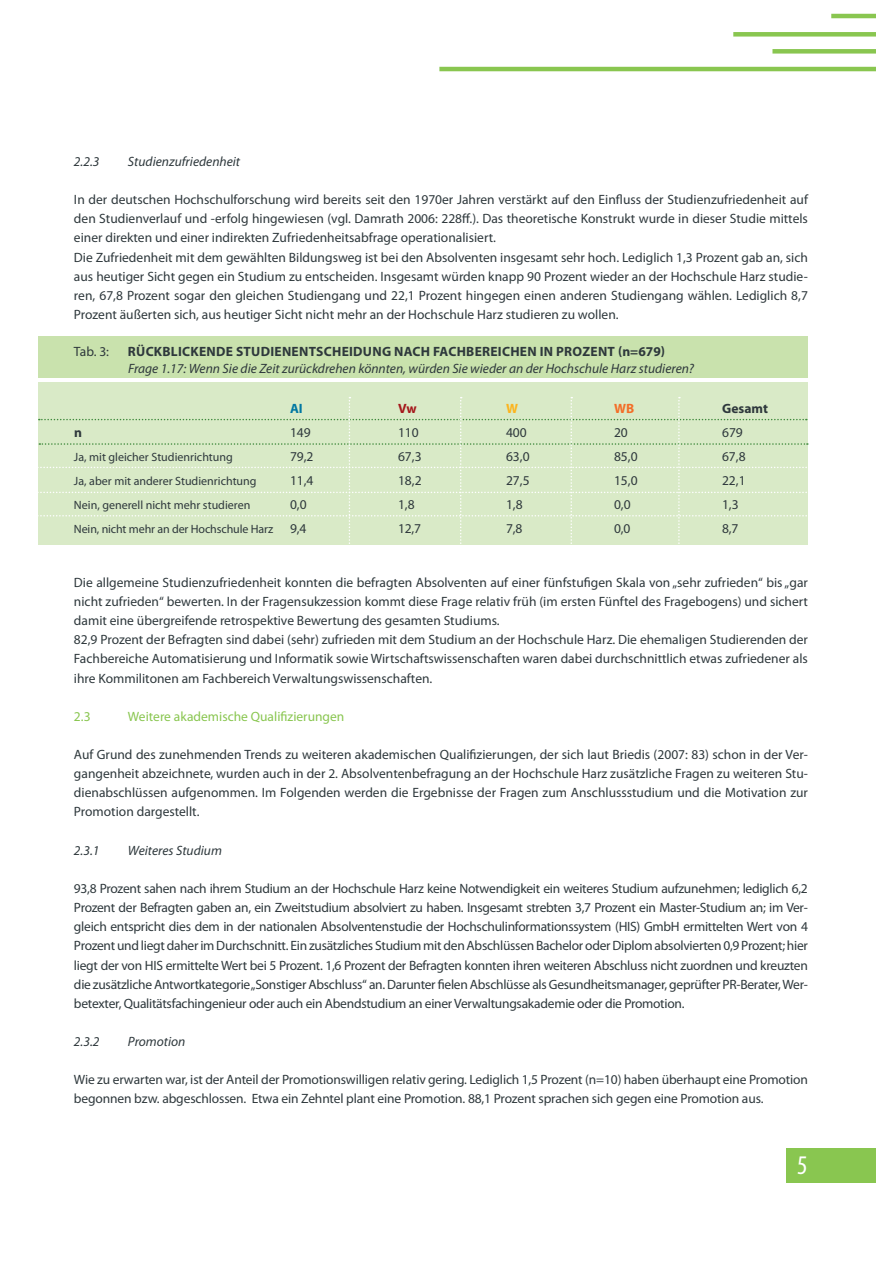
<style>
.page{position:relative;width:876px;height:1263px;background:#fff}
.page>*{position:absolute;margin:0;border:0;box-sizing:border-box;transform-origin:0 0}
.t1{font:condensed 27px "Myriad Pro";color:#fff}
.t2{font:13.5px/19.2px "Myriad Pro";color:#2e383c}
.t3{font:italic 13.5px "Myriad Pro";color:#2e383c}
.t4{font:700 13.5px "Myriad Pro";letter-spacing:.02em;color:#2e383c}
.t5{font:13.5px "Myriad Pro";color:#89c650}
.t6{font:700 13.5px "Myriad Pro";color:#f36e28}
.t7{font:700 13.5px "Myriad Pro";color:#0077a2}
.t8{font:700 13.5px "Myriad Pro";color:#a5181b}
.t9{font:700 13.5px "Myriad Pro";color:#fcb41e}
.t10{font:12px "Myriad Pro";color:#2e383c}
.s1{color:#2e383c}
.s2{font-size:13.5px}
</style>
<div class="page">
<div style="left:787px;top:1148px;width:89px;height:34px;background:#89c650"></div>
<div style="left:38px;top:383px;width:770px;height:162px;background:#d9eac7"></div>
<div style="left:38px;top:336px;width:770px;height:42px;background:#c9e2ad"></div>
<hr style="left:439px;top:67px;width:437px;height:4px;background:#89c650">
<div style="left:772px;top:49px;width:104px;height:5px;background:#89c650"></div>
<div style="left:733px;top:32px;width:143px;height:5px;background:#89c650"></div>
<hr style="left:831px;top:14px;width:45px;height:4px;background:#89c650">
<svg style="left:38px;top:397px;width:771px;height:147px"></svg>
<p class="t3" style="left:74px;top:153px;width:27px">2.2.3</p>
<p class="t3" style="left:128px;top:153px;width:114px">Studienzufriedenheit</p>
<p class="t2" style="left:74px;top:190px;width:735px">In der deutschen Hochschulforschung wird bereits seit den 1970er Jahren verstärkt auf den Einfluss der Studienzufriedenheit auf den Studienverlauf und -erfolg hingewiesen (vgl. Damrath 2006: 228ff.). Das theoretische Konstrukt wurde in dieser Studie mittels einer direkten und einer indirekten Zufriedenheitsabfrage operationalisiert.<br>Die Zufriedenheit mit dem gewählten Bildungsweg ist bei den Absolventen insgesamt sehr hoch. Lediglich 1,3 Prozent gab an, sich aus heutiger Sicht gegen ein Studium zu entscheiden. Insgesamt würden knapp 90 Prozent wieder an der Hochschule Harz studie&shy;ren, 67,8 Prozent sogar den gleichen Studiengang und 22,1 Prozent hingegen einen anderen Studiengang wählen. Lediglich 8,7<br>Prozent äußerten sich, aus heutiger Sicht nicht mehr an der Hochschule Harz studieren zu wollen.</p>
<p class="t2" style="left:74px;top:342px;width:37px">Tab. 3:</p>
<p class="t4" style="left:128px;top:343px;width:338px">RÜCKBLICKENDE STUDIENENTSCHEIDUNG NACH FACHBE</p>
<p class="t4" style="left:482px;top:343px;width:184px">REICHEN IN PROZENT (N=679)</p>
<p class="t3" style="left:128px;top:360px;width:568px">Frage 1.17: Wenn Sie die Zeit zurückdrehen könnten, würden Sie wieder an der Hochschule Harz studieren?</p>
<p class="t7" style="left:290px;top:400px;width:7px">AI</p>
<p class="t8" style="left:398px;top:400px;width:20px">VW</p>
<p class="t9" style="left:506px;top:400px;width:13px">W</p>
<p class="t6" style="left:614px;top:400px;width:56px">WB <span class="s1">G</span></p>
<p class="t4" style="left:731px;top:400px;width:38px">ESAMT</p>
<p class="t4" style="left:74px;top:424px;width:9px">N</p>
<p class="t2" style="left:290px;top:423px;width:22px">149</p>
<p class="t2" style="left:398px;top:423px;width:22px">110</p>
<p class="t2" style="left:506px;top:423px;width:22px">400</p>
<p class="t2" style="left:614px;top:423px;width:15px">20</p>
<p class="t2" style="left:722px;top:423px;width:22px">679</p>
<p class="t10" style="left:74px;top:450px;width:160px">Ja, mit gleicher Studienrichtung</p>
<p class="t2" style="left:290px;top:447px;width:25px">79,2</p>
<p class="t2" style="left:398px;top:447px;width:25px">67,3</p>
<p class="t2" style="left:506px;top:447px;width:25px">63,0</p>
<p class="t2" style="left:614px;top:447px;width:25px">85,0</p>
<p class="t2" style="left:722px;top:447px;width:25px">67,8</p>
<p class="t10" style="left:74px;top:474px;width:184px">Ja, aber mit anderer Studienrichtung</p>
<p class="t2" style="left:290px;top:471px;width:25px">11,4</p>
<p class="t2" style="left:398px;top:471px;width:25px">18,2</p>
<p class="t2" style="left:506px;top:471px;width:25px">27,5</p>
<p class="t2" style="left:614px;top:471px;width:25px">15,0</p>
<p class="t2" style="left:722px;top:471px;width:25px">22,1</p>
<p class="t10" style="left:74px;top:498px;width:178px">Nein, generell nicht mehr studieren</p>
<p class="t2" style="left:290px;top:495px;width:18px">0,0</p>
<p class="t2" style="left:398px;top:495px;width:18px">1,8</p>
<p class="t2" style="left:506px;top:495px;width:18px">1,8</p>
<p class="t2" style="left:614px;top:495px;width:18px">0,0</p>
<p class="t2" style="left:722px;top:495px;width:18px">1,3</p>
<p class="t10" style="left:74px;top:522px;width:234px">Nein, nicht mehr an der Hochschule Harz <span class="s2">9,4</span></p>
<p class="t2" style="left:398px;top:519px;width:25px">12,7</p>
<p class="t2" style="left:506px;top:519px;width:18px">7,8</p>
<p class="t2" style="left:614px;top:519px;width:18px">0,0</p>
<p class="t2" style="left:722px;top:519px;width:18px">8,7</p>
<p class="t2" style="left:74px;top:572px;width:735px">Die allgemeine Studienzufriedenheit konnten die befragten Absolventen auf einer fünfstufigen Skala von „sehr zufrieden“ bis „gar nicht zufrieden“ bewerten. In der Fragensukzession kommt diese Frage relativ früh (im ersten Fünftel des Fragebogens) und sichert damit eine übergreifende retrospektive Bewertung des gesamten Studiums.<br>82,9 Prozent der Befragten sind dabei (sehr) zufrieden mit dem Studium an der Hochschule Harz. Die ehemaligen Studierenden der Fachbereiche Automatisierung und Informatik sowie Wirtschaftswissenschaften waren dabei durchschnittlich etwas zufriedener als ihre Kommilitonen am Fachbereich Verwaltungswissenschaften.</p>
<p class="t5" style="left:74px;top:708px;width:18px">2.3</p>
<p class="t5" style="left:128px;top:708px;width:218px">Weitere akademische Qualifizierungen</p>
<p class="t2" style="left:74px;top:745px;width:735px;text-align:justify">Auf Grund des zunehmenden Trends zu weiteren akademischen Qualifizierungen, der sich laut Briedis (2007: 83) schon in der Ver&shy;gangenheit abzeichnete, wurden auch in der 2. Absolventenbefragung an der Hochschule Harz zusätzliche Fragen zu weiteren Stu&shy;dienabschlüssen aufgenommen. Im Folgenden werden die Ergebnisse der Fragen zum Anschlussstudium und die Motivation zur Promotion dargestellt.</p>
<p class="t3" style="left:74px;top:842px;width:27px">2.3.1</p>
<p class="t3" style="left:128px;top:842px;width:95px">Weiteres Studium</p>
<p class="t2" style="left:74px;top:879px;width:735px;text-align:justify">93,8 Prozent sahen nach ihrem Studium an der Hochschule Harz keine Notwendigkeit ein weiteres Studium aufzunehmen; lediglich 6,2<br>Prozent der Befragten gaben an, ein Zweitstudium absolviert zu haben. Insgesamt strebten 3,7 Prozent ein Master-Studium an; im Ver&shy;gleich entspricht dies dem in der nationalen Absolventenstudie der Hochschulinformationssystem (HIS) GmbH ermittelten Wert von 4<br>Prozent und liegt daher im Durchschnitt. Ein zusätzliches Studium mit den Abschlüssen Bachelor oder Diplom absolvierten 0,9 Prozent; hier liegt der von HIS ermittelte Wert bei 5 Prozent. 1,6 Prozent der Befragten konnten ihren weiteren Abschluss nicht zuordnen und kreuzten die zusätzliche Antwortkategorie „Sonstiger Abschluss“ an. Darunter fielen Abschlüsse als Gesundheitsmanager, geprüfter PR-Berater, Wer&shy;betexter, Qualitätsfachingenieur oder auch ein Abendstudium an einer Verwaltungsakademie oder die Promotion.</p>
<p class="t3" style="left:74px;top:1033px;width:27px">2.3.2</p>
<p class="t3" style="left:128px;top:1033px;width:59px">Promotion</p>
<p class="t2" style="left:74px;top:1070px;width:735px">Wie zu erwarten war, ist der Anteil der Promotionswilligen relativ gering. Lediglich 1,5 Prozent (n=10) haben überhaupt eine Promotion begonnen bzw. abgeschlossen. Etwa ein Zehntel plant eine Promotion. 88,1 Prozent sprachen sich gegen eine Promotion aus.</p>
<h1 class="t1" style="left:797px;top:1148px;width:12px">5</h1>
</div>
